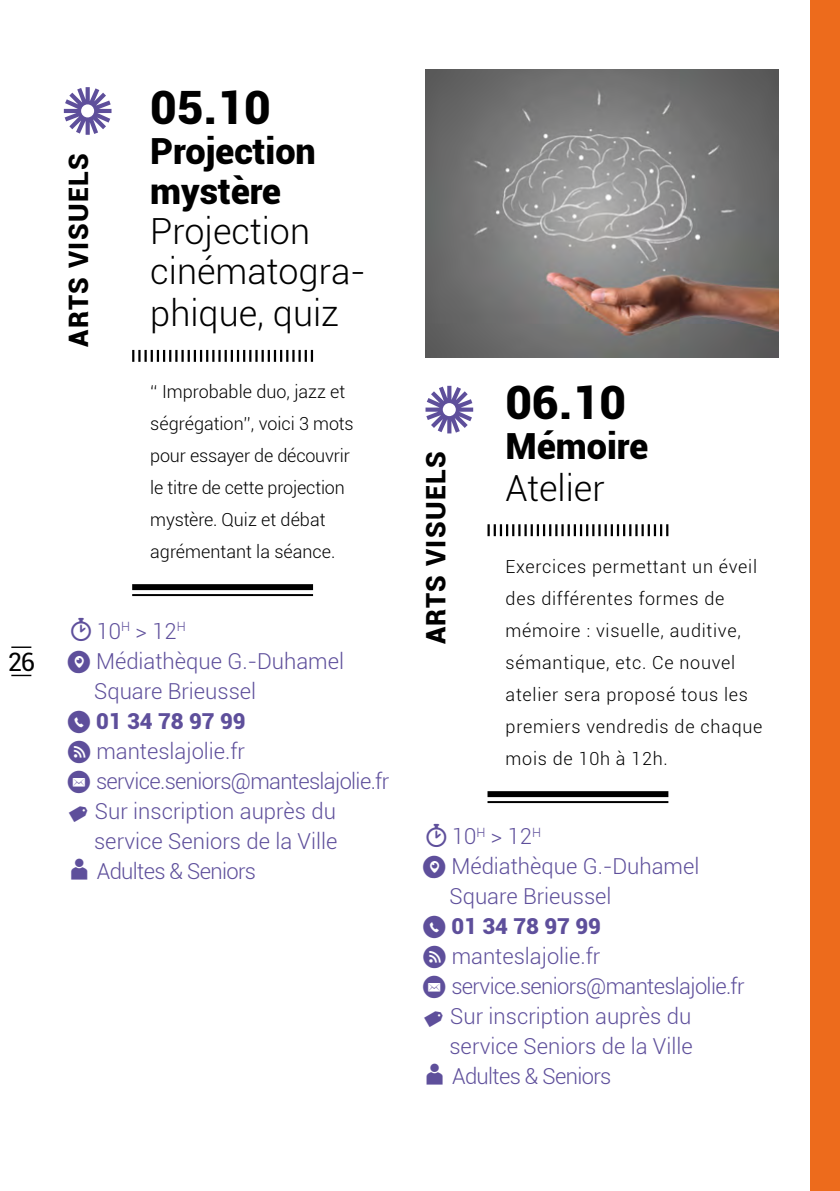
<style>
.page{position:relative;width:840px;height:1191px;background:#fff}
.page>*{position:absolute;margin:0;border:0;box-sizing:border-box;transform-origin:0 0}
.t1{font:900 46px "Roboto";color:#000}
.t2{font:300 36px/40.8px "Roboto";color:#000}
.t3{font:900 36px/40px "Roboto";color:#000}
.t4{font:900 26.8px "Roboto";letter-spacing:.05em;color:#000}
.t5{font:25.4px "Roboto";color:#000}
.t6{font:300 22px/30px "Roboto";color:#5e4f9b;text-align:justify}
.t7{font:300 22px "Roboto";letter-spacing:-.03em;color:#5e4f9b}
.t8{font:900 22px "Roboto";color:#5e4f9b}
.t9{font:300 18px/32px "Roboto";letter-spacing:.04em;color:#000}
.t10{font:300 18px/32px "Roboto";letter-spacing:-.005em;color:#000}
.s1{font-family:"Social Media Circled";font-weight:400}
</style>
<div class="page">
<div style="left:809px;top:0;width:30px;height:1191px;background:#ed6b1c"></div>
<img style="left:425px;top:69px;width:352px;height:288px">
<svg style="left:132px;top:350px;width:181px;height:12px"></svg>
<svg style="left:487px;top:524px;width:181px;height:12px"></svg>
<div style="left:132px;top:584px;width:181px;height:6px;background:#000"></div>
<hr style="left:132px;top:594px;width:181px;height:2px;background:#000">
<div style="left:487px;top:791px;width:181px;height:6px;background:#000"></div>
<hr style="left:487px;top:801px;width:181px;height:2px;background:#000">
<svg style="left:64px;top:87px;width:47px;height:48px"></svg>
<svg style="left:425px;top:386px;width:48px;height:47px"></svg>
<svg style="left:11px;top:675px;width:20px;height:1px"></svg>
<hr style="left:11px;top:646px;width:20px;height:2px;background:#000">
<p class="t5" style="left:8px;top:644px;width:29px">26</p>
<p class="t4" style="left:60px;top:346px;width:195px;rotate:-90deg">ARTS VISUELS</p>
<h1 class="t1" style="left:150px;top:75px;width:122px">05.10</h1>
<h2 class="t3" style="left:150px;top:130px;width:167px">Projection mystère</h2>
<h2 class="t2" style="left:150px;top:210px;width:216px">Projection cinématogra&shy;phique, quiz</h2>
<p class="t10" style="left:150px;top:375px;width:205px">‘‘ Improbable duo, jazz et ségrégation’’, voici 3 mots pour essayer de découvrir le titre de cette projection mystère. Quiz et débat agrémentant la séance.</p>
<h1 class="t1" style="left:505px;top:370px;width:122px">06.10</h1>
<h2 class="t3" style="left:505px;top:424px;width:144px">Mémoire</h2>
<h2 class="t2" style="left:505px;top:466px;width:101px">Atelier</h2>
<p class="t4" style="left:417px;top:644px;width:195px;rotate:-90deg">ARTS VISUELS</p>
<p class="t9" style="left:505px;top:549px;width:258px">Exercices permettant un éveil des différentes formes de mémoire : visuelle, auditive, sémantique, etc. Ce nouvel atelier sera proposé tous les premiers vendredis de chaque mois de 10h à 12h.</p>
<p class="t6" style="left:97px;top:615px;width:90px">10<sup>H</sup> &gt; 12<sup>H</sup></p>
<p class="t6" style="left:67px;top:645px;width:278px"><span class="s1">O</span> Médiathèque G.-Duhamel</p>
<p class="t6" style="left:94px;top:675px;width:163px">Square Brieussel</p>
<p class="t8" style="left:67px;top:705px;width:179px"><span class="s1">M</span> 01 34 78 97 99</p>
<p class="t6" style="left:67px;top:735px;width:179px"><span class="s1">Z</span> manteslajolie.fr</p>
<p class="t7" style="left:67px;top:765px;width:323px"><span class="s1">K</span> service.seniors@manteslajolie.fr</p>
<p class="t6" style="left:94px;top:795px;width:245px;text-indent:-27px">▼ Sur inscription auprès du service Seniors de la Ville Adultes &amp; Seniors</p>
<p class="t6" style="left:452px;top:820px;width:90px">10<sup>H</sup> &gt; 12<sup>H</sup></p>
<p class="t6" style="left:422px;top:850px;width:278px"><span class="s1">O</span> Médiathèque G.-Duhamel</p>
<p class="t6" style="left:449px;top:880px;width:163px">Square Brieussel</p>
<p class="t8" style="left:422px;top:910px;width:179px"><span class="s1">M</span> 01 34 78 97 99</p>
<p class="t6" style="left:422px;top:940px;width:179px"><span class="s1">Z</span> manteslajolie.fr</p>
<p class="t7" style="left:422px;top:971px;width:323px"><span class="s1">K</span> service.seniors@manteslajolie.fr</p>
<p class="t6" style="left:449px;top:1000px;width:245px;text-indent:-27px">▼ Sur inscription auprès du service Seniors de la Ville Adultes &amp; Seniors</p>
</div>
